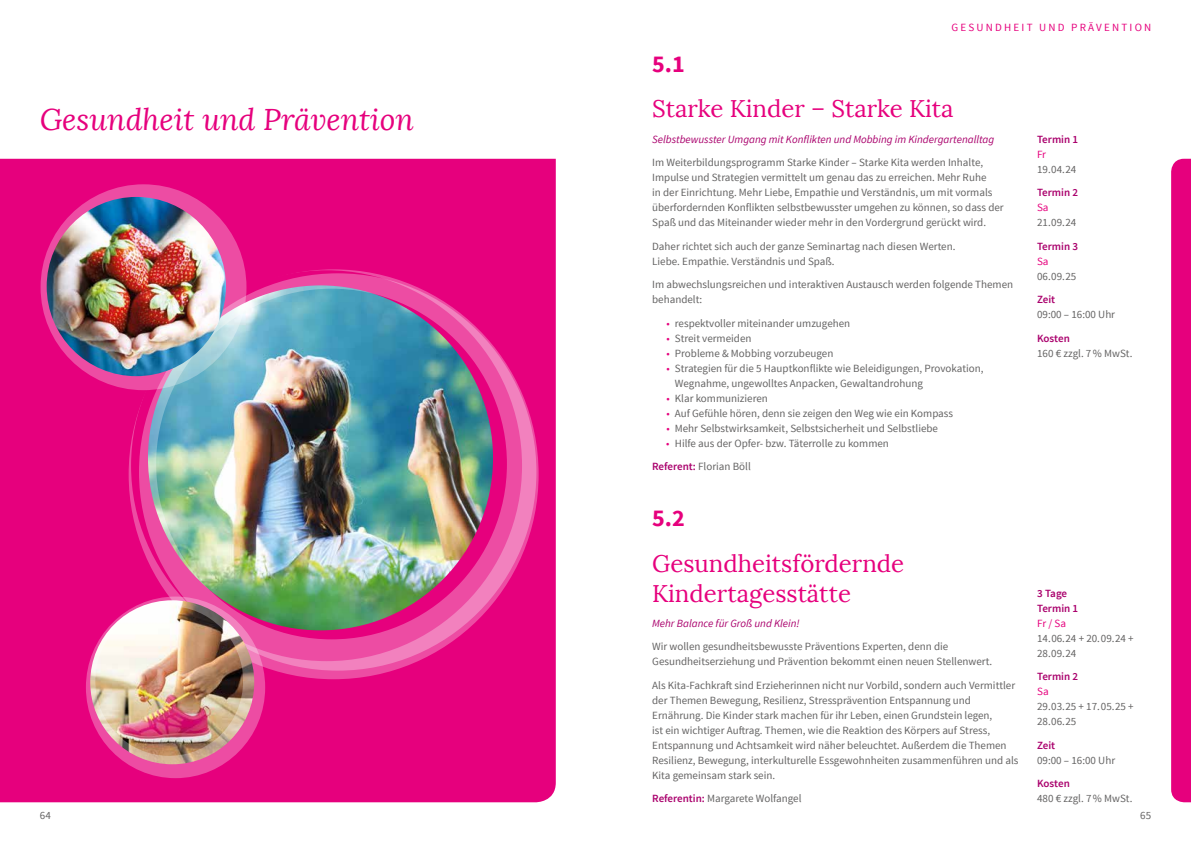
<style>
.page{position:relative;width:1191px;height:842px;background:#fff}
.page>*{position:absolute;margin:0;border:0;box-sizing:border-box;transform-origin:0 0}
.t1{font:italic 30px "Lora";color:#e6007d}
.t2{font:24px/30px "Lora";color:#e6007d}
.t3{font:700 24px "Source Sans Pro";color:#e6007d}
.t4{font:11px/15px "Source Sans Pro";color:#646363}
.t5{font:italic 11px "Source Sans Pro";color:#aa026d}
.t6{font:600 11px/15px "Source Sans Pro";color:#aa026d}
.t7{font:11px "Source Sans Pro";letter-spacing:.2em;color:#e6007d}
.s1{color:#e6007d}
.s2{font-weight:600;color:#aa026d}
</style>
<div class="page">
<div style="left:1171px;top:159px;width:20px;height:643px;background:#e6007d"></div>
<div style="left:0;top:159px;width:556px;height:643px;background:#e6007d"></div>
<img style="left:139px;top:273px;width:397px;height:398px">
<img style="left:86px;top:596px;width:179px;height:182px">
<svg style="left:41px;top:184px;width:205px;height:206px;fill:#ed4ca3"></svg>
<img style="left:47px;top:197px;width:179px;height:179px;border-radius:90px">
<h1 class="t1" style="left:40px;top:102px;width:376px">Gesundheit und Prävention</h1>
<h2 class="t3" style="left:652px;top:49px;width:34px">5.1</h2>
<p class="t7" style="left:951px;top:21px;width:201px">GESUNDHEIT UND PRÄVENTION</p>
<h2 class="t2" style="left:652px;top:94px;width:303px">Starke Kinder – Starke Kita</h2>
<p class="t5" style="left:652px;top:132px;width:344px">Selbstbewusster Umgang mit Konflikten und Mobbing im Kindergartenalltag</p>
<p class="t4" style="left:652px;top:155px;width:353px">Im Weiterbildungsprogramm Starke Kinder – Starke Kita werden Inhalte, Impulse und Strategien vermittelt um genau das zu erreichen. Mehr Ruhe<br>in der Einrichtung. Mehr Liebe, Empathie und Verständnis, um mit vormals überfordernden Konflikten selbstbewusster umgehen zu können, so dass der Spaß und das Miteinander wieder mehr in den Vordergrund gerückt wird.</p>
<p class="t4" style="left:652px;top:239px;width:305px">Daher richtet sich auch der ganze Seminartag nach diesen Werten.<br>Liebe. Empathie. Verständnis und Spaß.</p>
<p class="t4" style="left:652px;top:277px;width:362px">Im abwechslungsreichen und interaktiven Austausch werden folgende Themen behandelt:</p>
<p class="t4" style="left:666px;top:316px;width:185px"><span class="s1">•</span> respektvoller miteinander umzugehen</p>
<p class="t4" style="left:666px;top:331px;width:87px"><span class="s1">•</span> Streit vermeiden</p>
<p class="t4" style="left:666px;top:346px;width:168px"><span class="s1">•</span> Probleme &amp; Mobbing vorzubeugen</p>
<p class="t4" style="left:675px;top:361px;width:310px;text-indent:-9px"><span class="s1">•</span> Strategien für die 5 Hauptkonflikte wie Beleidigungen, Provokation,<br>Wegnahme, ungewolltes Anpacken, Gewaltandrohung</p>
<p class="t4" style="left:666px;top:391px;width:103px"><span class="s1">•</span> Klar kommunizieren</p>
<p class="t4" style="left:666px;top:406px;width:288px"><span class="s1">•</span> Auf Gefühle hören, denn sie zeigen den Weg wie ein Kompass</p>
<p class="t4" style="left:666px;top:421px;width:273px"><span class="s1">•</span> Mehr Selbstwirksamkeit, Selbstsicherheit und Selbstliebe</p>
<p class="t4" style="left:652px;top:432px;width:238px;line-height:23.5px;text-indent:14px"><span class="s1">•</span> Hilfe aus der Opfer- bzw. Täterrolle zu kommen<br><span class="s2">Referent:</span> Florian Böll</p>
<h2 class="t3" style="left:652px;top:503px;width:34px">5.2</h2>
<h2 class="t2" style="left:652px;top:548px;width:254px">Gesundheitsfördernde<br>Kindertagesstätte</h2>
<p class="t5" style="left:652px;top:616px;width:149px">Mehr Balance für Groß und Klein!</p>
<p class="t4" style="left:652px;top:639px;width:341px">Wir wollen gesundheitsbewusste Präventions Experten, denn die<br>Gesundheitserziehung und Prävention bekommt einen neuen Stellenwert.</p>
<p class="t4" style="left:652px;top:678px;width:368px">Als Kita-Fachkraft sind Erzieherinnen nicht nur Vorbild, sondern auch Vermittler der Themen Bewegung, Resilienz, Stressprävention Entspannung und Ernährung. Die Kinder stark machen für ihr Leben, einen Grundstein legen,<br>ist ein wichtiger Auftrag. Themen, wie die Reaktion des Körpers auf Stress, Entspannung und Achtsamkeit wird näher beleuchtet. Außerdem die Themen Resilienz, Bewegung, interkulturelle Essgewohnheiten zusammenführen und als Kita gemeinsam stark sein.</p>
<p class="t4" style="left:652px;top:791px;width:151px"><span class="s2">Referentin:</span> Margarete Wolfangel</p>
<p class="t6" style="left:1037px;top:132px;width:43px">Termin 1</p>
<p class="t7" style="left:1037px;top:147px;width:11px">Fr</p>
<p class="t4" style="left:1037px;top:162px;width:41px">19.04.24</p>
<p class="t6" style="left:1037px;top:185px;width:43px">Termin 2</p>
<p class="t7" style="left:1037px;top:201px;width:13px">Sa</p>
<p class="t4" style="left:1037px;top:215px;width:41px">21.09.24</p>
<p class="t6" style="left:1037px;top:239px;width:43px">Termin 3</p>
<p class="t7" style="left:1037px;top:254px;width:13px">Sa</p>
<p class="t4" style="left:1037px;top:269px;width:41px">06.09.25</p>
<p class="t6" style="left:1037px;top:292px;width:20px">Zeit</p>
<p class="t4" style="left:1037px;top:307px;width:80px">09:00 – 16:00 Uhr</p>
<p class="t6" style="left:1037px;top:331px;width:34px">Kosten</p>
<p class="t4" style="left:1037px;top:346px;width:97px">160 € zzgl. 7% MwSt.</p>
<p class="t6" style="left:1037px;top:586px;width:43px">3 Tage<br>Termin 1</p>
<p class="t7" style="left:1037px;top:616px;width:30px">Fr / Sa</p>
<p class="t4" style="left:1037px;top:631px;width:98px">14.06.24 + 20.09.24 +<br>28.09.24</p>
<p class="t6" style="left:1037px;top:669px;width:43px">Termin 2</p>
<p class="t7" style="left:1037px;top:685px;width:13px">Sa</p>
<p class="t4" style="left:1037px;top:699px;width:98px">29.03.25 + 17.05.25 +<br>28.06.25</p>
<p class="t6" style="left:1037px;top:738px;width:20px">Zeit</p>
<p class="t4" style="left:1037px;top:753px;width:80px">09:00 – 16:00 Uhr</p>
<p class="t6" style="left:1037px;top:776px;width:34px">Kosten</p>
<p class="t4" style="left:1037px;top:791px;width:97px">480 € zzgl. 7% MwSt.</p>
<p class="t4" style="left:40px;top:808px;width:13px">64</p>
<p class="t4" style="left:1140px;top:808px;width:13px">65</p>
</div>
